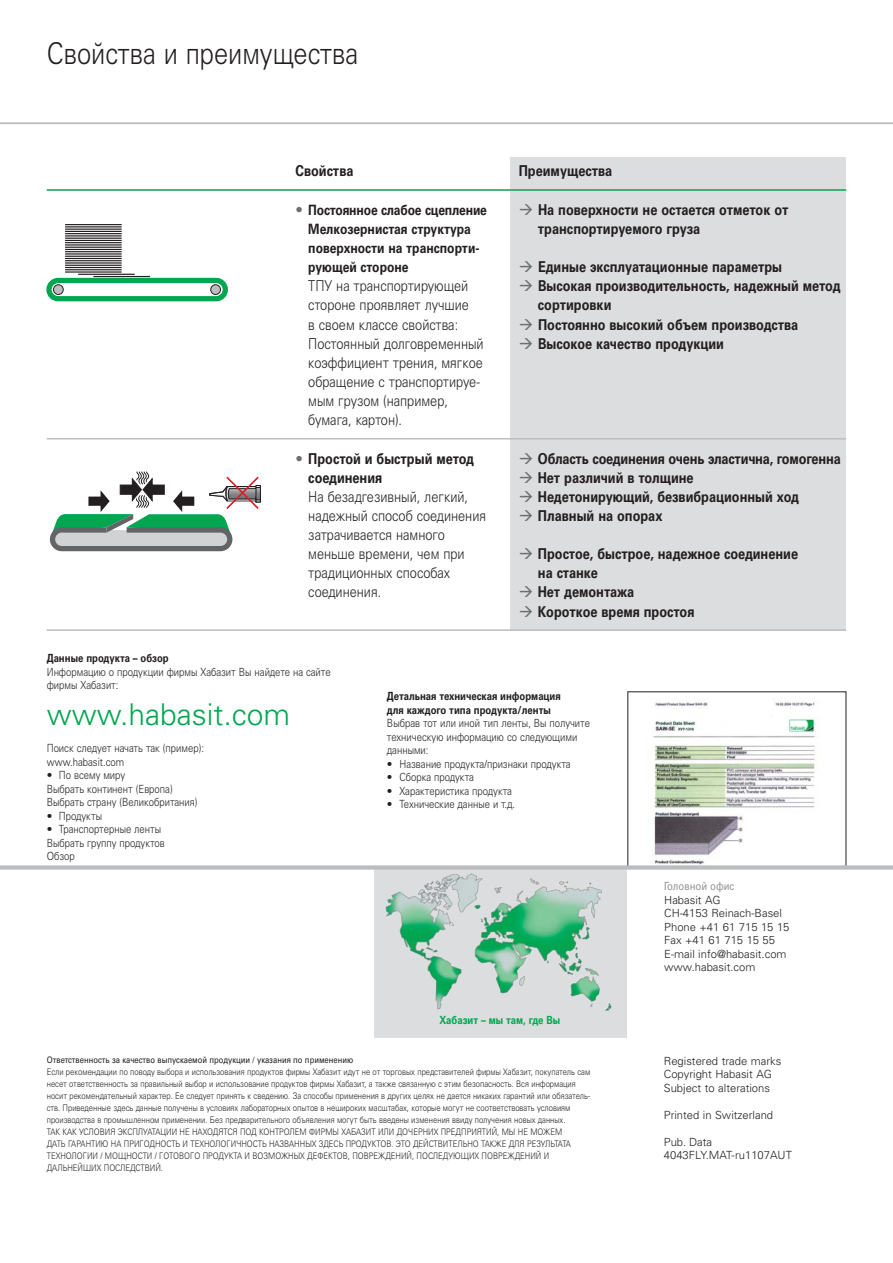
<style>
.page{position:relative;width:893px;height:1263px;background:#fff}
.page>*{position:absolute;margin:0;border:0;box-sizing:border-box;transform-origin:0 0}
.t1{font:300 30px "Univers Cyr";color:#231f20;scale:.85 1}
.t2{font:300 30px "Univers";color:#00a650}
.t3{font:700 15px/19.2px "Univers Cyr";color:#231f20;scale:.85 1}
.t4{font:300 15px/19.2px "Univers Cyr";color:#231f20;scale:.85 1}
.t5{font:700 14.25px/19.2px "Univers Cyr";color:#231f20;scale:.85 1}
.t6{font:300 11.25px/13.5px "Univers Cyr";color:#231f20;scale:.85 1}
.t7{font:300 11.25px/13.5px "Univers";color:#231f20}
.t8{font:700 11.25px/13.5px "Univers Cyr";color:#231f20;scale:.85 1}
.t9{font:700 11.25px "Univers Cyr";color:#00a650;scale:.85 1}
.t10{font:11.25px "Univers Cyr";color:#939598;scale:.85 1}
.t11{font:300 9px/12px "Univers Cyr";color:#231f20;scale:.85 1}
.t12{font:9px "Univers Cyr";color:#231f20;scale:.85 1}
.s1{font-family:"Univers";font-weight:300;font-size:15px;color:#6c6e70}
.s2{font-family:"Univers";font-weight:300;color:#6c6e70}
.s3{font-family:"Univers"}
</style>
<div class="page">
<img style="left:653px;top:702px;width:165px;height:163px">
<svg style="left:374px;top:870px;width:252px;height:167px;background:#bad2c7"></svg>
<img style="left:436px;top:878px;width:47px;height:35px">
<hr style="left:0;top:123px;width:893px;height:1px;background:#bbbdbf">
<div style="left:0;top:865px;width:893px;height:5px;background:#bbbdbf"></div>
<div style="left:510px;top:157px;width:336px;height:474px;background:#dcddde"></div>
<hr style="left:47px;top:189px;width:799px;height:2px;background:#00a650">
<hr style="left:47px;top:438px;width:799px;height:1px;background:#bbbdbf">
<hr style="left:47px;top:629px;width:799px;height:2px;background:#bbbdbf">
<svg style="left:50px;top:472px;width:211px;height:79px"></svg>
<div style="left:53px;top:285px;width:10px;height:9px;background:#bbbdbf;border-radius:50%"></div>
<div style="left:53px;top:284px;width:10px;height:11px;border:1px solid #231f20;border-radius:50%"></div>
<div style="left:211px;top:285px;width:9px;height:9px;background:#bbbdbf;border-radius:50%"></div>
<div style="left:210px;top:284px;width:11px;height:11px;border:1px solid #231f20;border-radius:50%"></div>
<div style="left:46px;top:278px;width:182px;height:23px;border:5px solid #00a650;border-radius:9px"></div>
<hr style="left:93px;top:276px;width:57px;height:1px;background:#231f20">
<hr style="left:78px;top:274px;width:57px;height:1px;background:#231f20">
<hr style="left:65px;top:271px;width:57px;height:2px;background:#231f20">
<hr style="left:65px;top:269px;width:57px;height:1px;background:#231f20">
<hr style="left:65px;top:267px;width:57px;height:1px;background:#231f20">
<hr style="left:65px;top:265px;width:57px;height:1px;background:#231f20">
<hr style="left:65px;top:262px;width:57px;height:2px;background:#231f20">
<hr style="left:65px;top:260px;width:57px;height:1px;background:#231f20">
<hr style="left:65px;top:258px;width:57px;height:1px;background:#231f20">
<hr style="left:65px;top:256px;width:57px;height:1px;background:#231f20">
<hr style="left:65px;top:253px;width:57px;height:2px;background:#231f20">
<hr style="left:65px;top:251px;width:57px;height:1px;background:#231f20">
<hr style="left:65px;top:249px;width:57px;height:1px;background:#231f20">
<hr style="left:65px;top:247px;width:57px;height:1px;background:#231f20">
<hr style="left:65px;top:244px;width:57px;height:2px;background:#231f20">
<hr style="left:65px;top:242px;width:57px;height:1px;background:#231f20">
<hr style="left:65px;top:240px;width:57px;height:1px;background:#231f20">
<hr style="left:65px;top:238px;width:57px;height:1px;background:#231f20">
<hr style="left:65px;top:235px;width:57px;height:1px;background:#231f20">
<hr style="left:65px;top:233px;width:57px;height:1px;background:#231f20">
<hr style="left:65px;top:231px;width:57px;height:1px;background:#231f20">
<hr style="left:65px;top:229px;width:57px;height:1px;background:#231f20">
<hr style="left:65px;top:226px;width:57px;height:1px;background:#231f20">
<hr style="left:65px;top:224px;width:57px;height:1px;background:#231f20">
<h1 class="t1" style="left:47px;top:43px;width:368px">Свойства и преимущества</h1>
<h2 class="t3" style="left:296px;top:163px;width:70px">Свойства</h2>
<h3 class="t5" style="left:308px;top:201px;width:212px;text-indent:-13px"><span class="s1">•</span> Постоянное слабое сцеп ление<br>Мелкозернистая структура поверхности на транспорти - рующей стороне</h3>
<h2 class="t4" style="left:308px;top:278px;width:208px">ТПУ на транспортирующей стороне проявляет лучшие<br>в своем классе свойства:<br>Постоянный долговременный коэффициент трения, мягкое обращение с транспорти руе - мым грузом (например, бумага, картон).</h2>
<h2 class="t3" style="left:308px;top:450px;width:197px;text-indent:-13px"><span class="s2">•</span> Простой и быстрый метод соединения</h2>
<h2 class="t4" style="left:308px;top:488px;width:211px">На безадгезивный, легкий, надежный способ соединения затрачивается намного меньше времени, чем при традиционных способах соединения.</h2>
<h2 class="t3" style="left:519px;top:163px;width:112px">Преимущества</h2>
<h2 class="t3" style="left:538px;top:201px;width:296px">На поверхности не остается отметок от транспортируемого груза</h2>
<h2 class="t3" style="left:538px;top:259px;width:357px">Единые эксплуатационные параметры<br>Высокая производительность, надежный метод сортировки<br>Постоянно высокий объем производства<br>Высокое качество продукции</h2>
<h2 class="t3" style="left:538px;top:450px;width:358px">Область соединения очень эластична, гомогенна<br>Нет различий в толщине<br>Недетонирующий, безвибрационный ход<br>Плавный на опорах</h2>
<h2 class="t3" style="left:538px;top:546px;width:308px">Простое, быстрое, надежное соединение на станке<br>Нет демонтажа<br>Короткое время простоя</h2>
<p class="t8" style="left:47px;top:653px;width:145px">Данные продукта – обзор</p>
<p class="t6" style="left:47px;top:666px;width:335px">Информацию о продукции фирмы Хабазит Вы найдете на сайте фирмы Хабазит:</p>
<h1 class="t2" style="left:47px;top:704px;width:245px">www.habasit.com</h1>
<p class="t6" style="left:47px;top:743px;width:187px">Поиск следует начать так (пример): www.habasit.com</p>
<p class="t6" style="left:47px;top:770px;width:179px"><span class="s3">•</span> По всему миру<br>Выбрать континент (Европа)<br>Выбрать страну (Великобритания)</p>
<p class="t6" style="left:47px;top:810px;width:67px"><span class="s3">•</span> Продукты</p>
<p class="t6" style="left:47px;top:824px;width:140px"><span class="s3">•</span> Транспортерные ленты<br>Выбрать группу продуктов<br>Обзор</p>
<p class="t8" style="left:387px;top:691px;width:206px">Детальная техническая информация для каждого типа продукта/ленты</p>
<p class="t6" style="left:387px;top:718px;width:240px">Выбрав тот или иной тип ленты, Вы получите техническую информацию со следующими данными:</p>
<p class="t6" style="left:387px;top:758px;width:218px"><span class="s3">•</span> Название продукта/признаки продукта</p>
<p class="t6" style="left:387px;top:772px;width:104px"><span class="s3">•</span> Сборка продукта</p>
<p class="t6" style="left:387px;top:785px;width:149px"><span class="s3">•</span> Характеристика продукта</p>
<p class="t6" style="left:387px;top:799px;width:152px"><span class="s3">•</span> Технические данные и т.д.</p>
<p class="t9" style="left:439px;top:1015px;width:144px">Хабазит – мы там, где Вы</p>
<p class="t12" style="left:47px;top:1056px;width:362px">Ответственность за качество выпускаемой продукции / указания по применению</p>
<p class="t11" style="left:47px;top:1067px;width:641px">Если рекомендации по поводу выбора и использования продуктов фирмы Хабазит идут не от торговых представителей фирмы Хабазит, покупатель сам несет ответственность за правильный выбор и использование продуктов фирмы Хабазит, а также связанную с этим безопасность. Вся информация нoсит рекомендательный характер. Ее следует принять к сведению. За способы применения в других целях не дается никаких гарантий или обязатель - ств. Приведенные здесь данные получены в условиях лабораторных опытов в нешироких масштабах, которые могут не соответствовать условиям производства в промышленном применении. Без предварительного объявления могут быть введены изменения ввиду получения новых данных.<br>ТАК КАК УСЛОВИЯ ЭКСПЛУАТАЦИИ НЕ НАХОДЯТСЯ ПОД КОНТРОЛЕМ ФИРМЫ ХАБАЗИТ ИЛИ ДОЧЕРНИХ ПРЕДПРИЯТИЙ, МЫ НЕ МОЖЕМ<br>ДАТЬ ГАРАНТИЮ НА ПРИГОДНОСТЬ И ТЕХНОЛОГИЧНОСТЬ НАЗВАННЫХ ЗДЕСЬ ПРОДУКТОВ. ЭТО ДЕЙСТВИТЕЛЬНО ТАКЖЕ ДЛЯ РЕЗУЛЬТАТА ТЕХНОЛОГИИ / МОЩНОСТИ / ГОТОВОГО ПРОДУКТА И ВОЗМОЖНЫХ ДЕФЕКТОВ, ПОВРЕЖДЕНИЙ, ПОСЛЕДУЮЩИХ ПОВРЕЖДЕНИЙ И ДАЛЬНЕЙШИХ ПОСЛЕДСТВИЙ.</p>
<p class="t10" style="left:664px;top:882px;width:84px">Головной офис</p>
<p class="t7" style="left:664px;top:894px;width:127px">Habasit AG<br>CH-4153 Reinach-Basel<br>Phone +41 61 715 15 15<br>Fax +41 61 715 15 55<br>E-mail info@habasit.com www.habasit.com</p>
<p class="t7" style="left:664px;top:1055px;width:119px">Registered trade marks<br>Copyright Habasit AG<br>Subject to alterations</p>
<p class="t7" style="left:664px;top:1109px;width:111px">Printed in Switzerland</p>
<p class="t7" style="left:664px;top:1136px;width:130px">Pub. Data<br>4043FLY.MAT-ru1107AUT</p>
</div>
